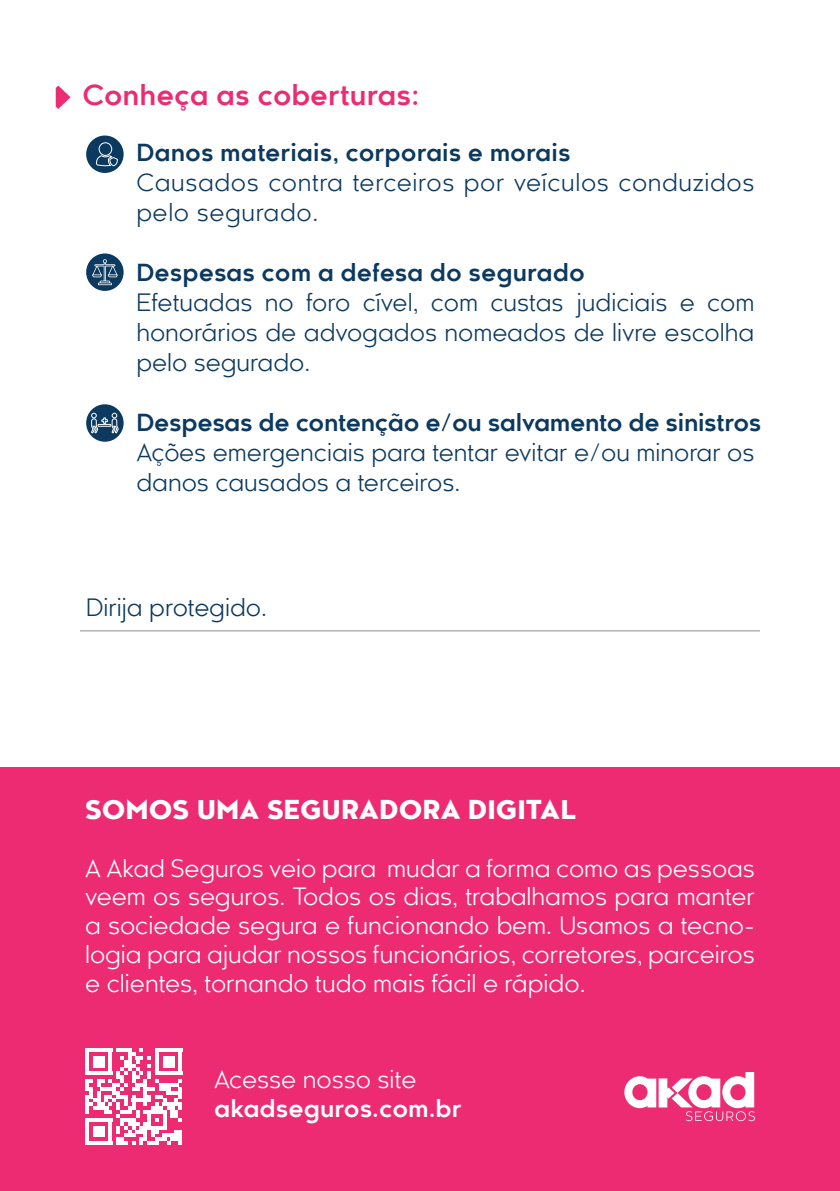
<style>
.page{position:relative;width:840px;height:1191px;background:#fff}
.page>*{position:absolute;margin:0;border:0;box-sizing:border-box;transform-origin:0 0}
.t1{font:700 28px "Kessel 105 Text";color:#ed2b72}
.t2{font:800 26px "Kessel 105 Text";color:#fff}
.t3{font:24px/28.8px "Kessel 105 Text";color:#fff;text-align:justify}
.t4{font:24px/30px "Kessel 105 Text";color:#0b395f;text-align:justify}
.t5{font:700 24px "Kessel 105 Text";letter-spacing:-.015em;color:#0b395f}
.t6{font:24px/30px "Kessel 105 Text";letter-spacing:.025em;color:#0b395f}
.t7{font:700 24px "Kessel 105 Text";color:#fff}
</style>
<div class="page">
<div style="left:0;top:767px;width:839px;height:424px;background:#ed2b72"></div>
<svg style="left:624px;top:1072px;width:130px;height:49px"></svg>
<hr style="left:80px;top:630px;width:679px;height:1px;background:#878c8f">
<svg style="left:56px;top:86px;width:14px;height:23px"></svg>
<svg style="left:85px;top:1048px;width:97px;height:97px"></svg>
<div style="left:86px;top:135px;width:37px;height:38px;background:#0b395f;border-radius:50%"></div>
<div style="left:99px;top:142px;width:13px;height:14px;border:1px solid #fff;border-radius:50%"></div>
<svg style="left:96px;top:155px;width:22px;height:12px"></svg>
<div style="left:86px;top:404px;width:37px;height:38px;background:#0b395f;border-radius:50%"></div>
<svg style="left:91px;top:413px;width:28px;height:21px"></svg>
<div style="left:86px;top:253px;width:37px;height:38px;background:#0b395f;border-radius:50%"></div>
<svg style="left:92px;top:259px;width:26px;height:26px"></svg>
<p class="t1" style="left:82px;top:79px;width:338px">Conheça as coberturas:</p>
<p class="t5" style="left:136px;top:139px;width:435px">Danos materiais, corporais e morais</p>
<p class="t6" style="left:136px;top:169px;width:619px">Causados contra terceiros por veículos conduzidos pelo segurado.</p>
<p class="t5" style="left:136px;top:259px;width:449px">Despesas com a defesa do segurado</p>
<p class="t4" style="left:136px;top:289px;width:619px">Efetuadas no foro cível, com custas judiciais e com honorários de advogados nomeados de livre escolha pelo segurado.</p>
<p class="t5" style="left:136px;top:409px;width:626px">Despesas de contenção e/ou salvamento de sinistros</p>
<p class="t4" style="left:136px;top:439px;width:619px">Ações emergenciais para tentar evitar e/ou minorar os danos causados a terceiros.</p>
<p class="t4" style="left:86px;top:593px;width:182px">Dirija protegido.</p>
<p class="t2" style="left:85px;top:794px;width:492px">SOMOS UMA SEGURADORA DIGITAL</p>
<p class="t3" style="left:85px;top:854px;width:671px">A Akad Seguros veio para mudar a forma como as pessoas veem os seguros. Todos os dias, trabalhamos para manter a sociedade segura e funcionando bem. Usamos a tecno&shy;logia para ajudar nossos funcionários, corretores, parceiros e clientes, tornando tudo mais fácil e rápido.</p>
<p class="t3" style="left:214px;top:1066px;width:204px">Acesse nosso site</p>
<p class="t7" style="left:214px;top:1094px;width:249px">akadseguros.com.br</p>
</div>
